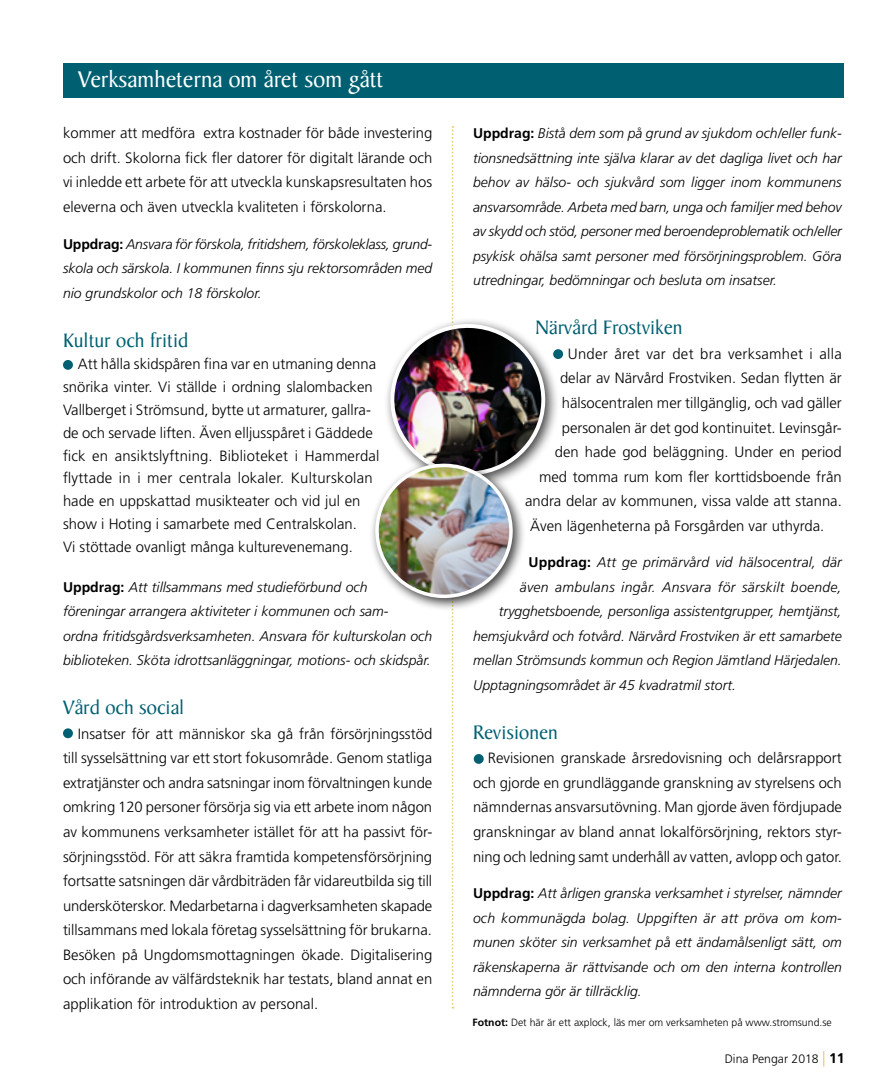
<style>
.page{position:relative;width:893px;height:1092px;background:#fff}
.page>*{position:absolute;margin:0;border:0;box-sizing:border-box;transform-origin:0 0}
.t1{font:24.5px "Baker Signet LT";color:#fff}
.Rubrik_insidan_turko{font:21px "Baker Signet LT";color:#006071}
.Brödtext{font:300 14.88px/24.5px "Frutiger LT";color:#000;text-align:justify}
.Brödtext_kursiv{font:italic 300 14px/24.5px "Frutiger LT";color:#000;text-align:justify}
.Brödtext_kursiv-2{font:italic 300 14px "Frutiger LT";letter-spacing:.02em;color:#000}
.t2{font:300 12.25px "Frutiger LT";color:#000}
.Källhänvisning{font:300 10.5px "Frutiger LT";color:#000}
.s1{font-weight:700;font-style:normal}
.s2{font-weight:700}
.s3{font-weight:700;font-size:14px}
</style>
<div class="page">
<svg style="left:823px;top:1051px;width:1px;height:15px"></svg>
<div style="left:63px;top:63px;width:780px;height:35px;background:#006071"></div>
<div style="left:383px;top:317px;width:177px;height:172px;background:#000;opacity:.75"></div>
<svg style="left:372px;top:126px;width:177px;height:882px"></svg>
<div style="left:63px;top:360px;width:10px;height:10px;background:#006071;border-radius:50%"></div>
<div style="left:63px;top:728px;width:10px;height:10px;background:#006071;border-radius:50%"></div>
<div style="left:553px;top:349px;width:10px;height:10px;background:#006071;border-radius:50%"></div>
<div style="left:474px;top:754px;width:10px;height:9px;background:#006071;border-radius:50%"></div>
<h1 class="t1" style="left:78px;top:64px;width:307px">Verksamheterna om året som gått</h1>
<p class="Brödtext" style="left:63px;top:121px;width:371px">kommer att medföra extra kostnader för både investering och drift. Skolorna fick fler datorer för digitalt lärande och vi inledde ett arbete för att utveckla kunskapsresultaten hos eleverna och även utveckla kvaliteten i förskolorna.</p>
<p class="Brödtext_kursiv" style="left:63px;top:232px;width:371px"><span class="s1">Uppdrag:</span> Ansvara för förskola, fritidshem, förskoleklass, grund&shy;skola och särskola. I kommunen finns sju rektorsområden med nio grundskolor och 18 förskolor.</p>
<p class="Rubrik_insidan_turko" style="left:63px;top:327px;width:127px">Kultur och fritid</p>
<p class="Brödtext" style="left:63px;top:353px;width:318px;line-height:22.8px;text-align:left;text-indent:15px">Att hålla skidspåren fina var en utmaning denna snörika vinter. Vi ställde i ordning slalombacken Vallberget i Strömsund, bytte ut armaturer, gallra&shy;de och servade liften. Även elljusspåret i Gäddede fick en ansiktslyftning. Biblioteket i Hammerdal flyttade in i mer centrala lokaler. Kulturskolan hade en uppskattad musikteater och vid jul en show i Hoting i samarbete med Centralskolan.<br>Vi stöttade ovanligt många kulturevenemang.</p>
<p class="Brödtext_kursiv" style="left:63px;top:575px;width:371px;text-align:left"><span class="s1">Uppdrag:</span> Att tillsammans med studieförbund och föreningar arrangera aktiviteter i kommunen och sam-<br>ordna fritidsgårdsverksamheten. Ansvara för kulturskolan och biblioteken. Sköta idrottsanläggningar, motions- och skidspår.</p>
<p class="Rubrik_insidan_turko" style="left:63px;top:695px;width:123px">Vård och social</p>
<p class="Brödtext" style="left:63px;top:721px;width:371px;text-indent:15px">Insatser för att människor ska gå från försörjningsstöd till sysselsättning var ett stort fokusområde. Genom statliga extratjänster och andra satsningar inom förvaltningen kunde omkring 120 personer försörja sig via ett arbete inom någon av kommunens verksamheter istället för att ha passivt för&shy;sörjningsstöd. För att säkra framtida kompetensförsörjning fortsatte satsningen där vårdbiträden får vidareutbilda sig till undersköterskor. Medarbetarna i dagverksamheten skapade tillsammans med lokala företag sysselsättning för brukarna.<br>Besöken på Ungdomsmottagningen ökade. Digitalisering och införande av välfärdsteknik har testats, bland annat en applikation för introduktion av personal.</p>
<p class="Brödtext_kursiv" style="left:473px;top:121px;width:370px"><span class="s1">Uppdrag:</span> Bistå dem som på grund av sjukdom och/eller funk&shy;tionsnedsättning inte själva klarar av det dagliga livet och har behov av hälso- och sjukvård som ligger inom kommunens ansvarsområde. Arbeta med barn, unga och familjer med behov av skydd och stöd, personer med beroendeproblematik och/eller psykisk ohälsa samt personer med försörjningsproblem. Göra utredningar, bedömningar och besluta om insatser.</p>
<p class="Rubrik_insidan_turko" style="left:536px;top:315px;width:148px">Närvård Frostviken</p>
<p class="Brödtext" style="left:568px;top:342px;width:275px">Under året var det bra verksamhet i alla</p>
<p class="Brödtext" style="left:560px;top:366px;width:283px">delar av Närvård Frostviken. Sedan flytten är</p>
<p class="Brödtext" style="left:562px;top:391px;width:281px">hälsocentralen mer tillgänglig, och vad gäller</p>
<p class="Brödtext" style="left:562px;top:415px;width:282px">personalen är det god kontinuitet. Levinsgår-</p>
<p class="Brödtext" style="left:555px;top:440px;width:289px">den hade god beläggning. Under en period</p>
<p class="Brödtext" style="left:539px;top:464px;width:304px">med tomma rum kom fler korttidsboende från</p>
<p class="Brödtext" style="left:525px;top:489px;width:318px">andra delar av kommunen, vissa valde att stanna.</p>
<p class="Brödtext" style="left:530px;top:513px;width:295px">Även lägenheterna på Forsgården var uthyrda.</p>
<p class="Brödtext_kursiv" style="left:528px;top:550px;width:315px"><span class="s1">Uppdrag:</span> Att ge primärvård vid hälsocentral, där</p>
<p class="Brödtext_kursiv-2" style="left:520px;top:579px;width:323px">även ambulans ingår. Ansvara för särskilt boende,</p>
<p class="Brödtext_kursiv" style="left:499px;top:599px;width:344px">trygghetsboende, personliga assistentgrupper, hemtjänst,</p>
<p class="Brödtext_kursiv" style="left:473px;top:624px;width:370px">hemsjukvård och fotvård. Närvård Frostviken är ett samarbete</p>
<p class="Brödtext_kursiv" style="left:473px;top:648px;width:370px">mellan Strömsunds kommun och Region Jämtland Härjedalen.</p>
<p class="Brödtext_kursiv" style="left:473px;top:673px;width:264px">Upptagningsområdet är 45 kvadratmil stort.</p>
<p class="Rubrik_insidan_turko" style="left:473px;top:719px;width:86px">Revisionen</p>
<p class="Brödtext" style="left:473px;top:746px;width:370px;text-indent:15px">Revisionen granskade årsredovisning och delårsrapport och gjorde en grundläggande granskning av styrelsens och nämndernas ansvarsutövning. Man gjorde även fördjupade granskningar av bland annat lokalförsörjning, rektors styr&shy;ning och ledning samt underhåll av vatten, avlopp och gator.</p>
<p class="Brödtext_kursiv" style="left:473px;top:881px;width:370px"><span class="s1">Uppdrag:</span> Att årligen granska verksamhet i styrelser, nämnder och kommunägda bolag. Uppgiften är att pröva om kom&shy;munen sköter sin verksamhet på ett ändamålsenligt sätt, om räkenskaperna är rättvisande och om den interna kontrollen nämnderna gör är tillräcklig.</p>
<p class="Källhänvisning" style="left:472px;top:1016px;width:361px"><span class="s2">Fotnot:</span> Det här är ett axplock, läs mer om verksamheten på www.stromsund.se</p>
<p class="t2" style="left:725px;top:1051px;width:121px">Dina Pengar 2018 <span class="s3">11</span></p>
</div>
